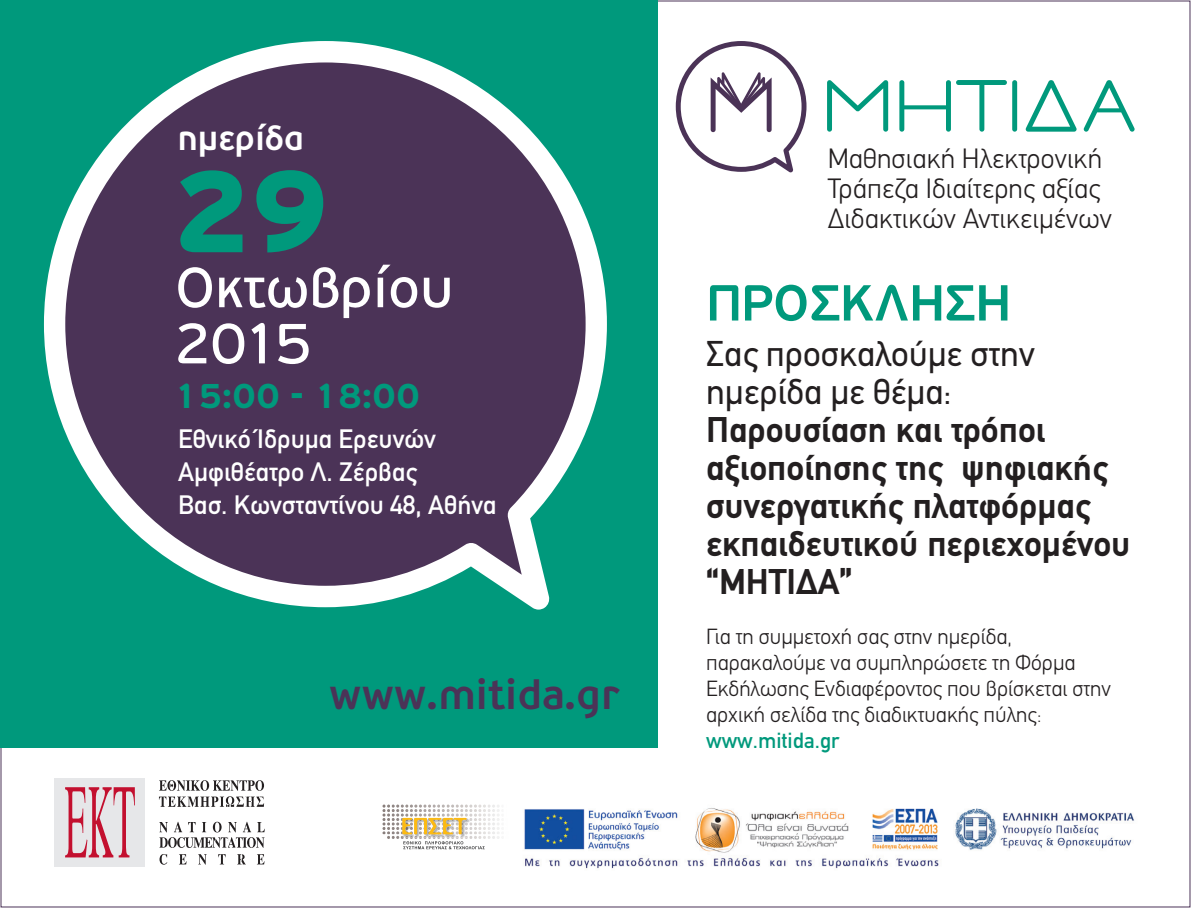
<style>
.page{position:relative;width:1191px;height:908px;background:#fff}
.page>*{position:absolute;margin:0;border:0;box-sizing:border-box;transform-origin:0 0}
.t1{font:500 50.4px "PF Traffic";color:#00997c}
.t2{font:500 42.4px "PF Traffic";color:#4b3357}
.t3{font:700 36px/38px "PF Din Text";color:#231f20}
.t4{font:36px/38px "PF Din Text";color:#231f20}
.t5{font:500 34.8px "PF Traffic";color:#fff}
.t6{font:700 34.4px "PF Traffic";color:#00997c}
.t7{font:300 28px/30px "PF Din Text";letter-spacing:.005em;color:#231f20}
.t8{font:500 26.8px/33px "PF Din Text";color:#fff}
.t9{font:300 22px/26px "PF Din Text";color:#231f20}
.t10{font:500 22px "PF Din Text";color:#00997c}
</style>
<div class="page">
<div style="left:54px;top:777px;width:91px;height:89px;background:#e6e7e9"></div>
<svg style="left:65px;top:787px;width:70px;height:70px"></svg>
<svg style="left:159px;top:780px;width:106px;height:84px"></svg>
<div style="left:0;top:0;width:658px;height:747px;background:#00997c"></div>
<svg style="left:827px;top:80px;width:61px;height:52px"></svg>
<div style="left:1012px;top:80px;width:5px;height:52px;background:#00997c;border-radius:2px"></div>
<svg style="left:899px;top:80px;width:108px;height:52px"></svg>
<svg style="left:1025px;top:80px;width:51px;height:52px"></svg>
<svg style="left:1083px;top:80px;width:52px;height:52px"></svg>
<svg style="left:676px;top:41px;width:130px;height:131px"></svg>
<img style="left:524px;top:808px;width:611px;height:61px">
<svg style="left:382px;top:804px;width:117px;height:44px"></svg>
<svg style="left:44px;top:41px;width:563px;height:568px;fill:#4b3357"></svg>
<svg style="left:178px;top:267px;width:34px;height:41px"></svg>
<svg style="left:219px;top:277px;width:88px;height:31px;background:#96889d"></svg>
<svg style="left:313px;top:267px;width:57px;height:51px;background:#897991"></svg>
<svg style="left:377px;top:264px;width:40px;height:44px;background:#897991"></svg>
<svg style="left:424px;top:277px;width:26px;height:30px"></svg>
<svg style="left:178px;top:323px;width:28px;height:40px"></svg>
<svg style="left:213px;top:323px;width:31px;height:41px"></svg>
<svg style="left:251px;top:323px;width:14px;height:40px"></svg>
<svg style="left:278px;top:324px;width:31px;height:40px"></svg>
<svg style="left:180px;top:170px;width:62px;height:82px"></svg>
<svg style="left:256px;top:170px;width:67px;height:82px"></svg>
<h3 class="t5" style="left:178px;top:117px;width:127px">ημερίδα</h3>
<h3 class="t6" style="left:174px;top:375px;width:248px">15:00 - 18:00</h3>
<p class="t8" style="left:178px;top:422px;width:320px">Εθνικό Ίδρυμα Ερευνών<br>Αμφιθέατρο Λ. Ζέρβας<br>Βασ. Κωνσταντίνου 48, Αθήνα</p>
<h2 class="t2" style="left:329px;top:668px;width:291px">www.mitida.gr</h2>
<p class="t7" style="left:827px;top:144px;width:286px">Μαθησιακή Ηλεκτρονική<br>Τράπεζα Ιδιαίτερης αξίας<br>Διδακτικών Αντικειμένων</p>
<h1 class="t1" style="left:706px;top:272px;width:306px">ΠΡΟΣΚΛΗΣΗ</h1>
<h3 class="t4" style="left:706px;top:334px;width:330px">Σας προσκαλούμε στην ημερίδα με θέμα:</h3>
<h3 class="t3" style="left:706px;top:410px;width:426px">Παρουσίαση και τρόποι αξιοποίησης της ψηφιακής συνεργατικής πλατφόρμας εκπαιδευτικού περιεχομένου “ΜΗΤΙΔΑ”</h3>
<p class="t9" style="left:706px;top:623px;width:406px">Για τη συμμετοχή σας στην ημερίδα, παρακαλούμε να συμπληρώσετε τη Φόρμα Εκδήλωσης Ενδιαφέροντος που βρίσκεται στην αρχική σελίδα της διαδικτυακής πύλης:</p>
<p class="t10" style="left:706px;top:727px;width:135px">www.mitida.gr</p>
</div>
